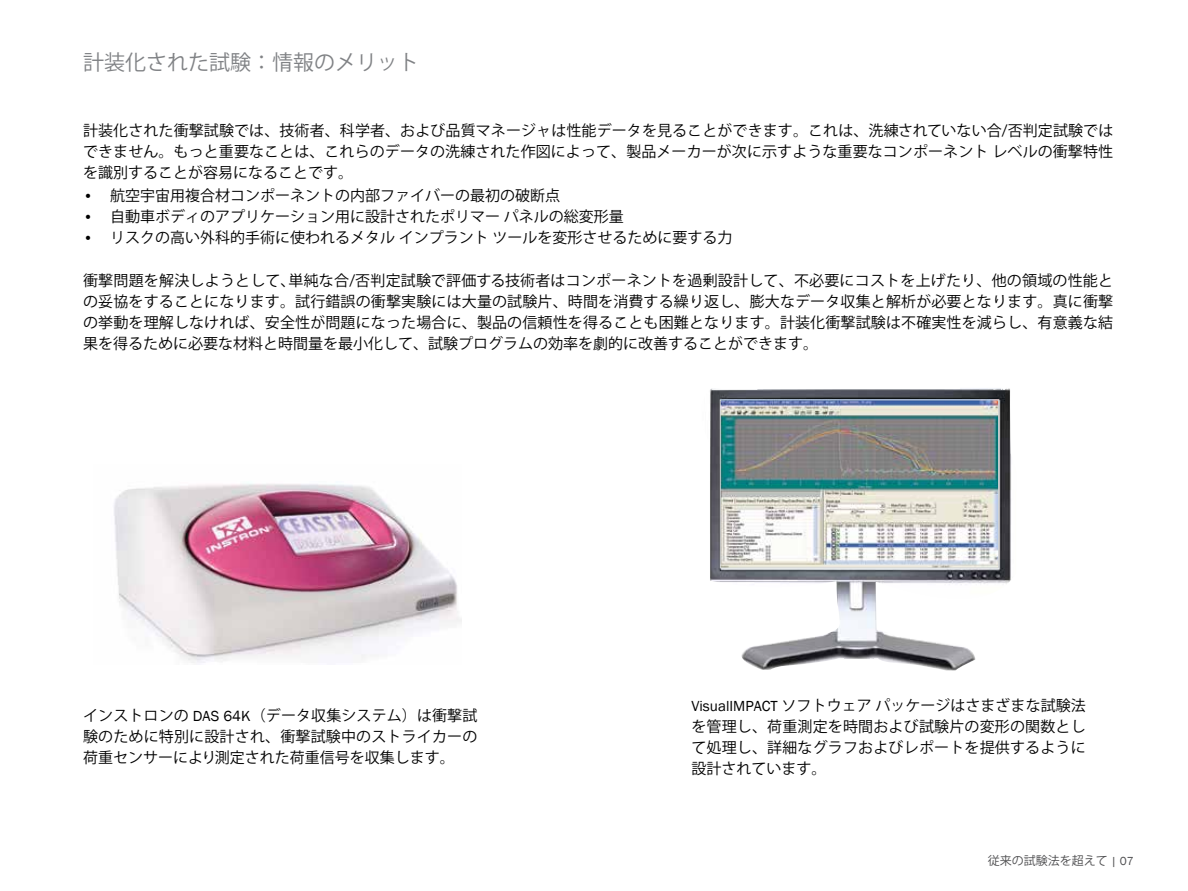
<style>
.page{position:relative;width:1188px;height:891px;background:#fff}
.page>*{position:absolute;margin:0;border:0;box-sizing:border-box;transform-origin:0 0}
.t1{font:21px "Koz Go Pro";color:#808285}
.t2{font:15px/21px "Koz Go Pro";color:#000;text-align:justify}
.t3{font:12px "Koz Go Pro";color:#4d4d4f}
.s1{font-family:"Franklin Gothic"}
</style>
<div class="page">
<img style="left:114px;top:483px;width:348px;height:180px">
<img style="left:710px;top:388px;width:301px;height:282px">
<img style="left:722px;top:402px;width:275px;height:164px">
<div style="left:720px;top:400px;width:279px;height:168px;border:1px solid #d1d3d4"></div>
<h1 class="t1" style="left:83px;top:48px;width:337px">計装化された試験：情報のメリット</h1>
<p class="t2" style="left:83px;top:121px;width:1032px">計装化された衝撃試験では、技術者、科学者、および品質マネージャは性能データを見ることができます。これは、洗練されていない合/否判定試験ではできません。もっと重要なことは、これらのデータの洗練された作図によって、製品メーカーが次に示すような重要なコンポーネントレベルの衝撃特性を識別することが容易になることです。</p>
<p class="t2" style="left:83px;top:185px;width:479px"><span class="s1">•</span> 航空宇宙用複合材コンポーネントの内部ファイバーの最初の破断点</p>
<p class="t2" style="left:83px;top:206px;width:542px"><span class="s1">•</span> 自動車ボディのアプリケーション用に設計されたポリマーパネルの総変形量</p>
<p class="t2" style="left:83px;top:227px;width:651px"><span class="s1">•</span> リスクの高い外科的手術に使われるメタルインプラントツールを変形させるために要する力</p>
<p class="t2" style="left:83px;top:271px;width:1032px">衝撃問題を解決しようとして、単純な合/否判定試験で評価する技術者はコンポーネントを過剰設計して、不必要にコストを上げたり、他の領域の性能との妥協をすることになります。試行錯誤の衝撃実験には大量の試験片、時間を消費する繰り返し、膨大なデータ収集と解析が必要となります。真に衝撃の挙動を理解しなければ、安全性が問題になった場合に、製品の信頼性を得ることも困難となります。計装化衝撃試験は不確実性を減らし、有意義な結果を得るために必要な材料と時間量を最小化して、試験プログラムの効率を劇的に改善することができます。</p>
<p class="t2" style="left:83px;top:706px;width:396px">インストロンの <span class="s1">DAS 64K</span>（データ収集システム）は衝撃試験のために特別に設計され、衝撃試験中のストライカーの荷重センサーにより測定された荷重信号を収集します。</p>
<p class="t2" style="left:691px;top:695px;width:396px"><span class="s1">VisualIMPACT</span> ソフトウェアパッケージはさまざまな試験法を管理し、荷重測定を時間および試験片の変形の関数として処理し、詳細なグラフおよびレポートを提供するように設計されています。</p>
<p class="t3" style="left:988px;top:853px;width:147px">従来の試験法を超えて <span class="s1">| 07</span></p>
</div>
